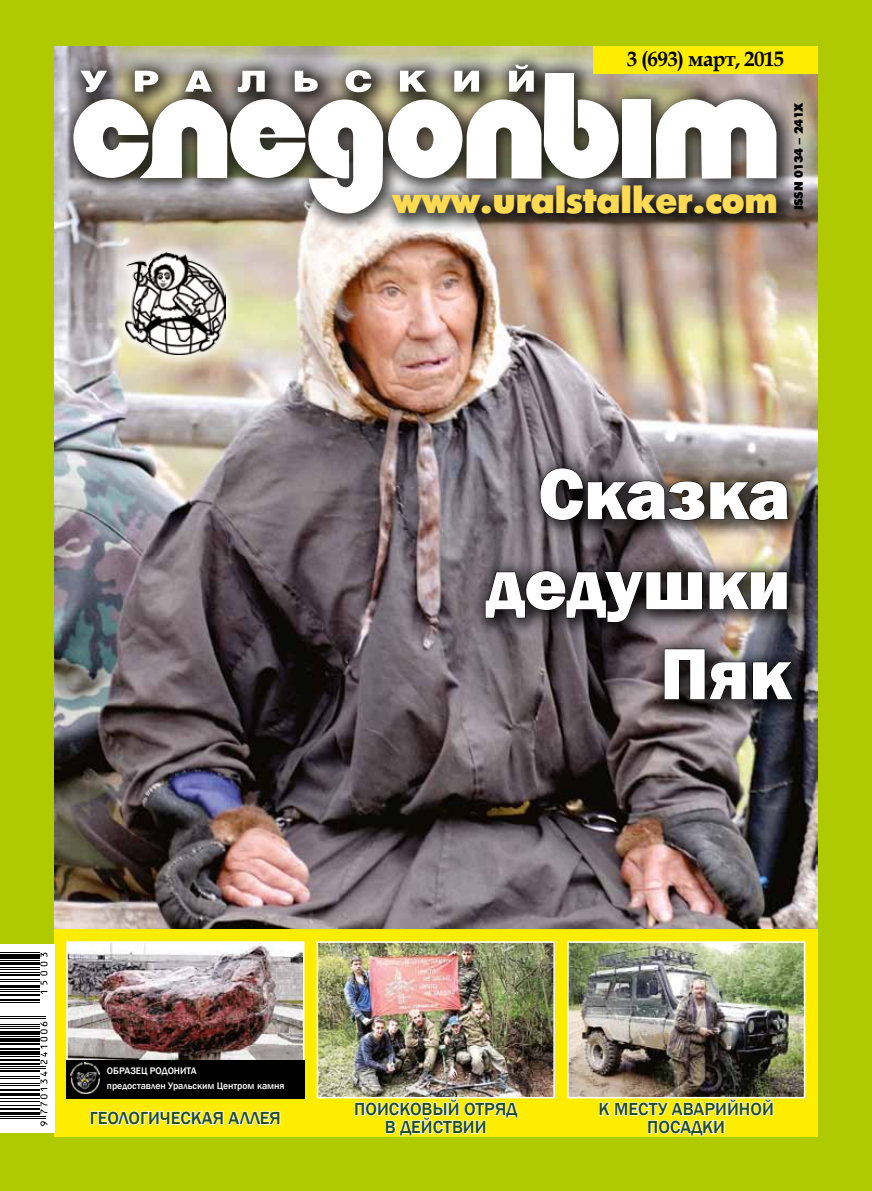
<style>
.page{position:relative;width:872px;height:1191px;background:#afca00}
.page>*{position:absolute;margin:0;border:0;box-sizing:border-box;transform-origin:0 0}
.t1{font:800 75px/90px "Franklin Gothic";color:#fff;text-align:right}
.t2{font:37.5px "Futura Futuris XC";letter-spacing:-.02em;color:#ffda53}
.t3{font:700 21px "Book Antiqua";letter-spacing:-.03em;color:#000}
.t4{font:500 18px/18px "Franklin Gothic";color:#224d21;text-align:center}
.t5{font:12px "Futura Futuris XC";letter-spacing:-.03em;color:#000}
.t6{font:500 9.75px/15.6px "Franklin Gothic";color:#fff}
</style>
<div class="page">
<img style="left:54px;top:46px;width:764px;height:883px">
<div style="left:58px;top:49px;width:736px;height:182px;background:#000;opacity:.75"></div>
<div style="left:622px;top:99px;width:28px;height:79px;background:#fff"></div>
<svg style="left:73px;top:65px;width:546px;height:149px"></svg>
<svg style="left:656px;top:99px;width:120px;height:80px"></svg>
<div style="left:116px;top:241px;width:121px;height:125px;background:#fff;opacity:.75"></div>
<img style="left:126px;top:252px;width:100px;height:102px">
<div style="left:593px;top:46px;width:225px;height:27px;background:#ffed00"></div>
<div style="left:54px;top:929px;width:764px;height:208px;background:#ffed00"></div>
<svg style="left:90px;top:1111px;width:191px;height:14px"></svg>
<svg style="left:354px;top:1098px;width:165px;height:39px"></svg>
<img style="left:69px;top:944px;width:232px;height:115px">
<div style="left:66px;top:941px;width:238px;height:157px;border:2px solid #fff"></div>
<img style="left:570px;top:944px;width:232px;height:151px">
<div style="left:567px;top:941px;width:238px;height:157px;border:2px solid #fff"></div>
<img style="left:320px;top:944px;width:232px;height:151px">
<div style="left:317px;top:941px;width:238px;height:157px;border:2px solid #fff"></div>
<svg style="left:598px;top:1094px;width:176px;height:43px"></svg>
<div style="left:66px;top:1059px;width:238px;height:39px;background:#000"></div>
<img style="left:70px;top:1062px;width:30px;height:31px">
<div style="left:470px;top:452px;width:340px;height:266px;background:#000;opacity:.75"></div>
<svg style="left:539px;top:468px;width:250px;height:53px"></svg>
<svg style="left:485px;top:570px;width:218px;height:53px"></svg>
<svg style="left:709px;top:571px;width:78px;height:39px"></svg>
<svg style="left:664px;top:648px;width:82px;height:52px"></svg>
<svg style="left:752px;top:661px;width:41px;height:39px"></svg>
<div style="left:0;top:944px;width:54px;height:188px;background:#fff"></div>
<hr style="left:0;top:1118px;width:46px;height:1px;background:#000001">
<hr style="left:0;top:1115px;width:46px;height:1px;background:#000001">
<hr style="left:0;top:1111px;width:39px;height:3px;background:#000001">
<hr style="left:0;top:1108px;width:39px;height:2px;background:#000001">
<hr style="left:0;top:1105px;width:39px;height:1px;background:#000001">
<hr style="left:0;top:1100px;width:39px;height:1px;background:#000001">
<hr style="left:0;top:1098px;width:39px;height:1px;background:#000001">
<hr style="left:0;top:1093px;width:39px;height:3px;background:#000001">
<hr style="left:0;top:1088px;width:39px;height:2px;background:#000001">
<hr style="left:0;top:1085px;width:39px;height:1px;background:#000001">
<hr style="left:0;top:1083px;width:39px;height:1px;background:#000001">
<hr style="left:0;top:1078px;width:39px;height:1px;background:#000001">
<hr style="left:0;top:1075px;width:39px;height:1px;background:#000001">
<hr style="left:0;top:1070px;width:39px;height:2px;background:#000001">
<hr style="left:0;top:1068px;width:46px;height:1px;background:#000001">
<hr style="left:0;top:1066px;width:46px;height:1px;background:#000001">
<hr style="left:0;top:1062px;width:39px;height:2px;background:#000001">
<hr style="left:0;top:1059px;width:39px;height:2px;background:#000001">
<hr style="left:0;top:1056px;width:39px;height:1px;background:#000001">
<hr style="left:0;top:1052px;width:39px;height:3px;background:#000001">
<hr style="left:0;top:1047px;width:39px;height:2px;background:#000001">
<hr style="left:0;top:1043px;width:39px;height:2px;background:#000001">
<hr style="left:0;top:1039px;width:39px;height:3px;background:#000001">
<hr style="left:0;top:1035px;width:39px;height:1px;background:#000001">
<hr style="left:0;top:1031px;width:39px;height:3px;background:#000001">
<hr style="left:0;top:1028px;width:39px;height:1px;background:#000001">
<hr style="left:0;top:1026px;width:39px;height:1px;background:#000001">
<hr style="left:0;top:1023px;width:39px;height:1px;background:#000001">
<hr style="left:0;top:1018px;width:46px;height:1px;background:#000001">
<hr style="left:0;top:1016px;width:46px;height:1px;background:#000001">
<hr style="left:0;top:1002px;width:39px;height:1px;background:#000001">
<hr style="left:0;top:998px;width:39px;height:2px;background:#000001">
<hr style="left:0;top:994px;width:39px;height:2px;background:#000001">
<hr style="left:0;top:991px;width:39px;height:1px;background:#000001">
<hr style="left:0;top:989px;width:39px;height:1px;background:#000001">
<hr style="left:0;top:984px;width:39px;height:3px;background:#000001">
<hr style="left:0;top:981px;width:39px;height:1px;background:#000001">
<hr style="left:0;top:979px;width:39px;height:1px;background:#000001">
<hr style="left:0;top:974px;width:39px;height:1px;background:#000001">
<hr style="left:0;top:971px;width:39px;height:1px;background:#000001">
<hr style="left:0;top:969px;width:39px;height:1px;background:#000001">
<hr style="left:0;top:967px;width:39px;height:1px;background:#000001">
<hr style="left:0;top:962px;width:39px;height:3px;background:#000001">
<hr style="left:0;top:959px;width:39px;height:1px;background:#000001">
<hr style="left:0;top:954px;width:39px;height:4px;background:#000001">
<hr style="left:0;top:952px;width:39px;height:1px;background:#000001">
<svg style="left:40px;top:1121px;width:7px;height:4px"></svg>
<svg style="left:40px;top:1071px;width:7px;height:43px"></svg>
<svg style="left:40px;top:1021px;width:7px;height:43px"></svg>
<svg style="left:40px;top:952px;width:7px;height:32px"></svg>
<p class="t3" style="left:626px;top:44px;width:159px">3 (693) март, 2015</p>
<p class="t2" style="left:392px;top:180px;width:387px">www.uralstalker.com</p>
<p class="t5" style="left:792px;top:210px;width:109px;rotate:-90deg">ISSN 0134 – 241X</p>
<p class="t1" style="left:486px;top:449px;width:306px">Сказка дедушки<br>Пяк</p>
<p class="t6" style="left:107px;top:1062px;width:179px">Образец родонита<br>предоставлен Уральским Центром камня</p>
<p class="t4" style="left:90px;top:1109px;width:192px">Геологическая аллея</p>
<p class="t4" style="left:354px;top:1100px;width:164px">Поисковый отряд в действии</p>
<p class="t4" style="left:598px;top:1100px;width:177px">К месту аварийной посадки</p>
</div>
